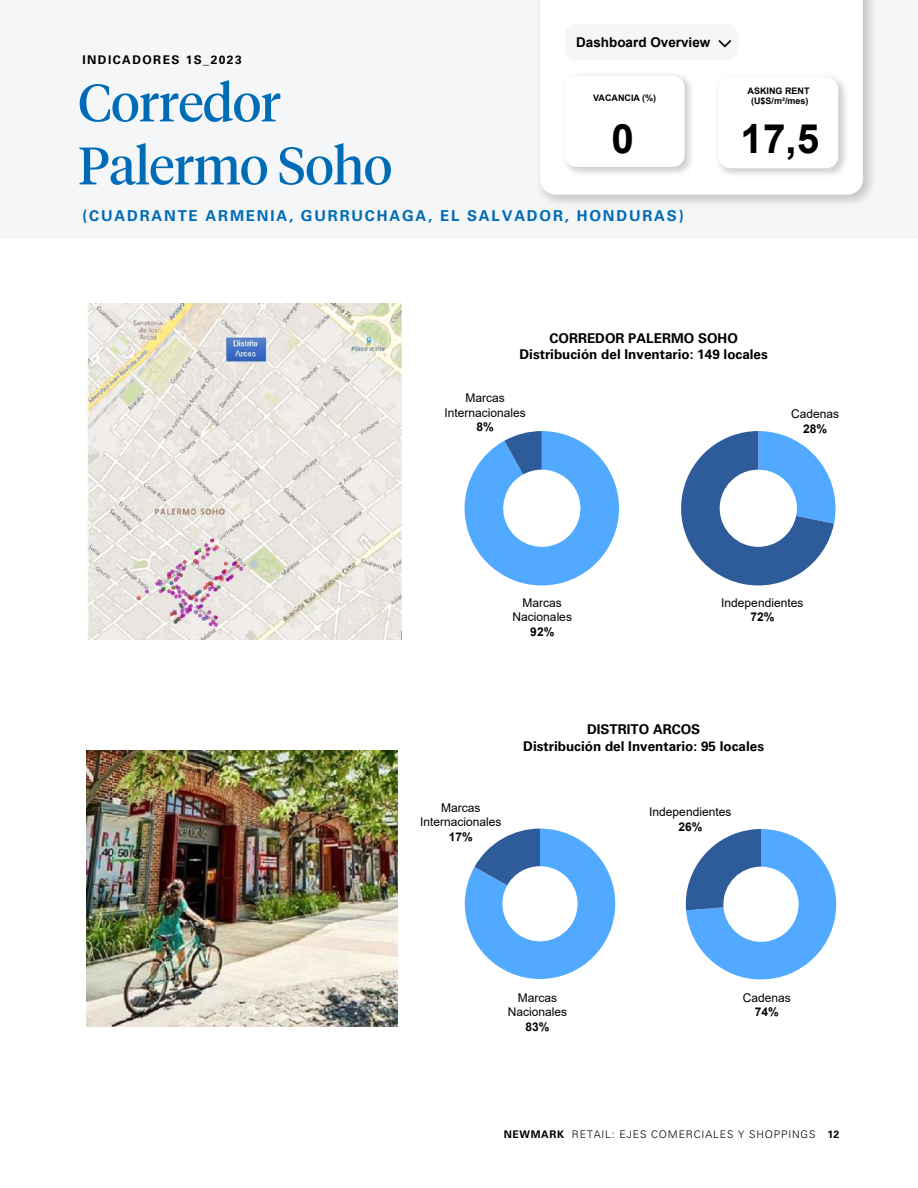
<style>
.page{position:relative;width:918px;height:1188px;background:#fff}
.page>*{position:absolute;margin:0;border:0;box-sizing:border-box;transform-origin:0 0}
.t1{font:52.5px/63px "Tiempos Headline";letter-spacing:-.01em;color:#006bb6}
.t2{font:700 40.5px "Arial";color:#000}
.t3{font:700 15px "Univers LT Pro 65";letter-spacing:.12em;color:#006bb6}
.t4{font:700 13.5px/16.5px "Univers LT Pro 65";color:#000;text-align:center}
.t5{font:700 13.5px "Arial";color:#000}
.t6{font:12px/14.4px "Arial";color:#000;text-align:center}
.t7{font:700 12px "Arial";color:#000}
.t8{font:700 12px "Univers LT Pro 65";letter-spacing:.12em;color:#000}
.t9{font:300 10.5px "Univers LT Pro 45";letter-spacing:.08em;color:#000}
.t10{font:700 9px/10.8px "Arial";color:#000;text-align:center}
.s1{font-family:"Univers LT Pro 65";font-weight:700}
</style>
<div class="page">
<img style="left:87px;top:750px;width:311px;height:277px">
<div style="left:0;top:0;width:918px;height:239px;background:#f5f6f8"></div>
<div style="left:540px;top:0;width:323px;height:195px;background:#fff"></div>
<img style="left:558px;top:69px;width:142px;height:112px">
<div style="left:565px;top:76px;width:120px;height:91px;background:#fff;border-radius:12px"></div>
<img style="left:711px;top:70px;width:142px;height:113px">
<div style="left:719px;top:77px;width:119px;height:91px;background:#fff;border-radius:12px"></div>
<div style="left:565px;top:24px;width:173px;height:36px;background:#f5f6f8;border-radius:11px"></div>
<svg style="left:718px;top:40px;width:13px;height:7px"></svg>
<img style="left:87px;top:304px;width:314px;height:336px">
<svg style="left:465px;top:829px;width:150px;height:150px"></svg>
<svg style="left:685px;top:829px;width:151px;height:150px"></svg>
<svg style="left:465px;top:431px;width:154px;height:154px"></svg>
<svg style="left:681px;top:431px;width:155px;height:155px"></svg>
<p class="t8" style="left:82px;top:51px;width:161px">INDICADORES 1S_2023</p>
<h1 class="t1" style="left:78px;top:69px;width:316px">Corredor<br>Palermo Soho</h1>
<p class="t5" style="left:576px;top:33px;width:136px">Dashboard Overview</p>
<p class="t10" style="left:593px;top:93px;width:64px">VACANCIA (%)</p>
<h2 class="t2" style="left:612px;top:111px;width:24px">0</h2>
<p class="t3" style="left:82px;top:205px;width:603px">(CUADRANTE ARMENIA, GURRUCHAGA, EL SALVADOR, HONDURAS)</p>
<p class="t10" style="left:748px;top:85px;width:64px">ASKING RENT (U$S/m²/mes)</p>
<h2 class="t2" style="left:740px;top:111px;width:80px">17,5</h2>
<p class="t4" style="left:520px;top:329px;width:250px">CORREDOR PALERMO SOHO<br>Distribución del Inventario: 149 locales</p>
<p class="t6" style="left:444px;top:391px;width:83px">Marcas<br>Internacionales</p>
<p class="t7" style="left:476px;top:419px;width:19px">8%</p>
<p class="t6" style="left:791px;top:407px;width:50px">Cadenas</p>
<p class="t7" style="left:803px;top:420px;width:26px">28%</p>
<p class="t6" style="left:513px;top:595px;width:61px">Marcas<br>Nacionales</p>
<p class="t7" style="left:530px;top:623px;width:26px">92%</p>
<p class="t6" style="left:721px;top:595px;width:84px">Independientes</p>
<p class="t7" style="left:750px;top:608px;width:26px">72%</p>
<p class="t6" style="left:420px;top:800px;width:83px">Marcas<br>Internacionales</p>
<p class="t7" style="left:449px;top:828px;width:26px">17%</p>
<p class="t4" style="left:523px;top:720px;width:242px">DISTRITO ARCOS<br>Distribución del Inventario: 95 locales</p>
<p class="t6" style="left:649px;top:805px;width:84px">Independientes</p>
<p class="t7" style="left:678px;top:818px;width:26px">26%</p>
<p class="t6" style="left:508px;top:991px;width:61px">Marcas<br>Nacionales</p>
<p class="t7" style="left:526px;top:1018px;width:26px">83%</p>
<p class="t6" style="left:743px;top:991px;width:50px">Cadenas</p>
<p class="t7" style="left:755px;top:1004px;width:26px">74%</p>
<p class="t9" style="left:504px;top:1127px;width:337px"><span class="s1">NEWMARK</span> RETAIL: EJES COMERCIALES Y SHOPPINGS <span class="s1">12</span></p>
</div>
